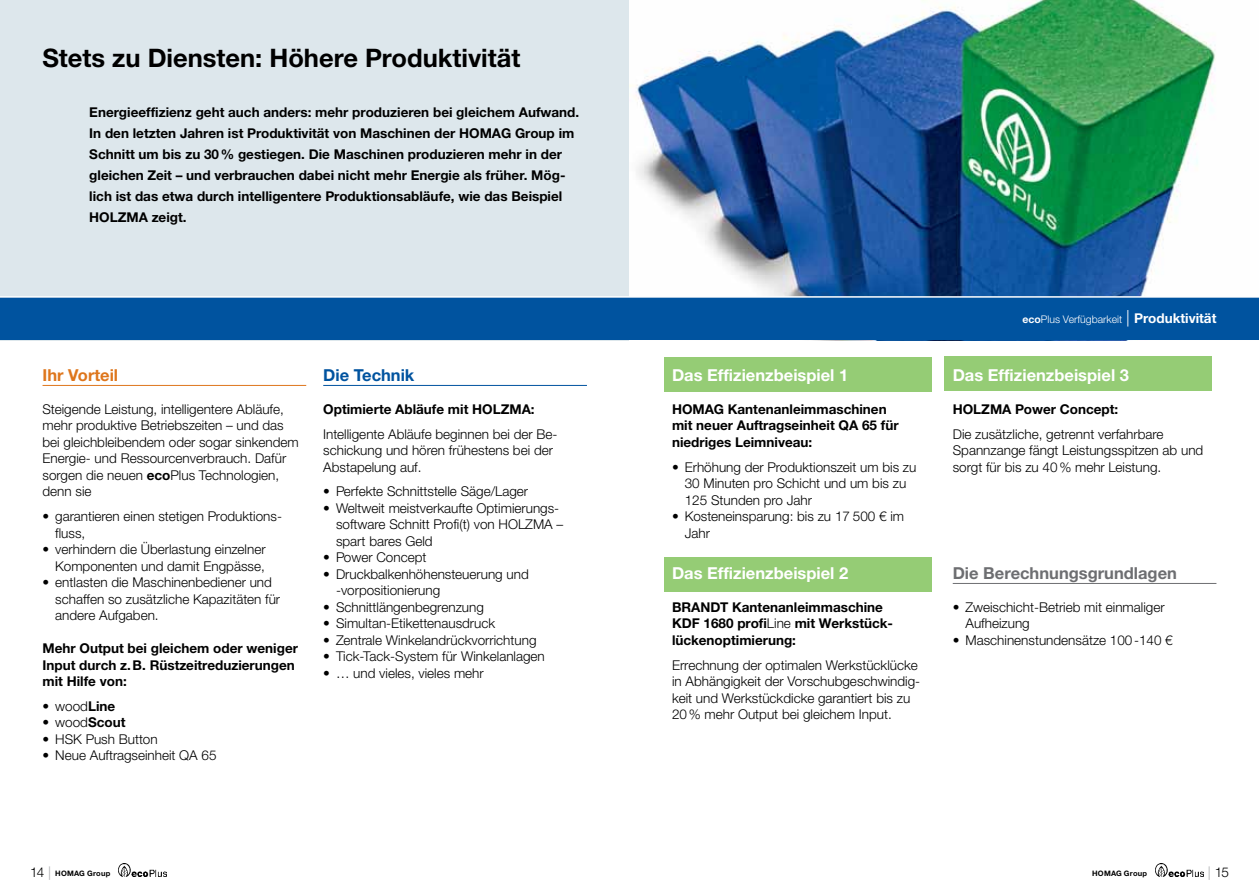
<style>
.page{position:relative;width:1259px;height:893px;background:#fff}
.page>*{position:absolute;margin:0;border:0;box-sizing:border-box;transform-origin:0 0}
.t1{font:700 25.5px "Helvetica Neue LTW1 G";color:#000}
.t2{font:700 16.5px "Helvetica Neue LTW1 G";color:#fff}
.t3{font:700 16.5px "Helvetica Neue LTW1 G";color:#6d6e71}
.t4{font:700 16.5px "Helvetica Neue LTW1 G";color:#de761c}
.t5{font:700 16.5px "Helvetica Neue LTW1 G";color:#00539f}
.t6{font:300 13.5px/16.5px "Helvetica Neue LTW1 G";color:#000}
.t7{font:700 13.5px/16.5px "Helvetica Neue LTW1 G";color:#000}
.t8{font:300 10.5px "Helvetica Neue LTW1 G";color:#fff}
.t9{font:700 7.5px "Helvetica Neue LTW1 G";letter-spacing:.03em;color:#000}
.s1{font-weight:700}
.s2{font-weight:300}
.s3{font-size:16.5px}
.s4{font-weight:700;font-size:13.5px}
.s5{font-weight:300;font-size:13.5px}
.s6{font-weight:300;font-size:13.5px;color:#a7a9ac}
.s7{color:#a7a9ac}
</style>
<div class="page">
<div style="left:663px;top:357px;width:268px;height:34px;background:#95cc75"></div>
<div style="left:0;top:0;width:629px;height:340px;background:#dde7ec"></div>
<img style="left:629px;top:0;width:587px;height:296px">
<hr style="left:43px;top:385px;width:263px;height:1px;background:#de761c">
<hr style="left:952px;top:583px;width:264px;height:1px;background:#6d6e71">
<div style="left:0;top:298px;width:1259px;height:42px;background:#00539f"></div>
<hr style="left:0;top:296px;width:1259px;height:2px;background:#fff">
<hr style="left:323px;top:385px;width:264px;height:1px;background:#00539f">
<div style="left:663px;top:557px;width:268px;height:34px;background:#95cc75"></div>
<div style="left:944px;top:356px;width:268px;height:34px;background:#95cc75"></div>
<img style="left:118px;top:864px;width:49px;height:12px">
<img style="left:1155px;top:864px;width:48px;height:12px">
<h1 class="t1" style="left:43px;top:42px;width:479px">Stets zu Diensten: Höhere Produktivität</h1>
<p class="t7" style="left:89px;top:101px;width:491px;line-height:21px">Energieeffizienz geht auch anders: mehr produzieren bei gleichem Aufwand.<br>In den letzten Jahren ist Produktivität von Maschinen der HOMAG Group im Schnitt um bis zu 30% gestiegen. Die Maschinen produzieren mehr in der gleichen Zeit – und verbrauchen dabei nicht mehr Energie als früher. Mög&shy;lich ist das etwa durch intelligentere Produktionsabläufe, wie das Beispiel HOLZMA zeigt.</p>
<p class="t4" style="left:43px;top:365px;width:77px">Ihr Vorteil</p>
<p class="t6" style="left:43px;top:401px;width:258px">Steigende Leistung, intelligentere Abläufe, mehr produktive Betriebszeiten – und das bei gleichbleibendem oder sogar sinkendem Energie- und Ressourcenverbrauch. Dafür sorgen die neuen <span class="s1">eco</span>Plus Technologien, denn sie</p>
<p class="t6" style="left:55px;top:508px;width:228px;text-indent:-13px">• garantieren einen stetigen Produktions&shy;fluss,</p>
<p class="t6" style="left:43px;top:541px;width:225px;text-align:right">• verhindern die Überlastung einzelner<br>Komponenten und damit Engpässe,</p>
<p class="t6" style="left:55px;top:574px;width:226px;text-indent:-13px">• entlasten die Maschinenbediener und schaffen so zusätzliche Kapazitäten für andere Aufgaben.</p>
<p class="t7" style="left:43px;top:640px;width:257px">Mehr Output bei gleichem oder weniger<br>Input durch z.B. Rüstzeitreduzierungen mit Hilfe von:</p>
<p class="t6" style="left:43px;top:698px;width:74px">• wood<span class="s1">Line</span></p>
<p class="t6" style="left:43px;top:714px;width:85px">• wood<span class="s1">Scout</span></p>
<p class="t6" style="left:43px;top:731px;width:117px">• HSK Push Button</p>
<p class="t6" style="left:43px;top:747px;width:175px">• Neue Auftragseinheit QA 65</p>
<p class="t5" style="left:323px;top:365px;width:93px">Die Technik</p>
<p class="t7" style="left:323px;top:401px;width:213px">Optimierte Abläufe mit HOLZMA:</p>
<p class="t6" style="left:323px;top:425px;width:234px">Intelligente Abläufe beginnen bei der Be&shy;schickung und hören frühestens bei der<br>Abstapelung auf.</p>
<p class="t6" style="left:323px;top:483px;width:206px">• Perfekte Schnittstelle Säge/Lager</p>
<p class="t6" style="left:336px;top:500px;width:229px;text-indent:-13px">• Weltweit meistverkaufte Optimierungs&shy;software Schnitt Profi(t) von HOLZMA – spart bares Geld</p>
<p class="t6" style="left:323px;top:549px;width:105px">• Power Concept</p>
<p class="t6" style="left:336px;top:566px;width:194px;text-indent:-13px">• Druckbalkenhöhensteuerung und -vorpositionierung</p>
<p class="t6" style="left:323px;top:599px;width:162px">• Schnittlängenbegrenzung</p>
<p class="t6" style="left:323px;top:615px;width:173px">• Simultan-Etikettenausdruck</p>
<p class="t6" style="left:323px;top:632px;width:215px">• Zentrale Winkelandrückvorrichtung</p>
<p class="t6" style="left:323px;top:648px;width:223px">• Tick-Tack-System für Winkelanlagen</p>
<p class="t6" style="left:323px;top:665px;width:162px">• … und vieles, vieles mehr</p>
<p class="t2" style="left:672px;top:365px;width:178px">Das Effizienzbeispiel 1</p>
<p class="t7" style="left:672px;top:401px;width:228px">HOMAG Kantenanleimmaschinen mit neuer Auftragseinheit QA 65 für niedriges Leimniveau:</p>
<p class="t6" style="left:685px;top:458px;width:233px;text-indent:-13px">• Erhöhung der Produktionszeit um bis zu<br>30 Minuten pro Schicht und um bis zu<br>125 Stunden pro Jahr</p>
<p class="t6" style="left:685px;top:508px;width:221px;text-indent:-13px">• Kosteneinsparung: bis zu 17 500 € im<br>Jahr</p>
<p class="t2" style="left:672px;top:563px;width:178px">Das Effizienzbeispiel 2</p>
<p class="t7" style="left:672px;top:599px;width:221px">BRANDT Kantenanleimmaschine<br>KDF 1680 profi<span class="s2">Line</span> mit Werkstück&shy;lückenoptimierung:</p>
<p class="t6" style="left:672px;top:656px;width:250px">Errechnung der optimalen Werkstücklücke in Abhängigkeit der Vorschubgeschwindig&shy;keit und Werkstückdicke garantiert bis zu 20% mehr Output bei gleichem Input.</p>
<p class="t8" style="left:1022px;top:313px;width:196px"><span class="s1">eco</span>Plus Verfügbarkeit <span class="s3">|</span> <span class="s4">Produktivität</span></p>
<p class="t2" style="left:952px;top:365px;width:178px">Das Effizienzbeispiel 3</p>
<p class="t7" style="left:952px;top:401px;width:167px">HOLZMA Power Concept:</p>
<p class="t6" style="left:952px;top:425px;width:252px">Die zusätzliche, getrennt verfahrbare<br>Spannzange fängt Leistungsspitzen ab und sorgt für bis zu 40% mehr Leistung.</p>
<p class="t3" style="left:952px;top:563px;width:226px">Die Berechnungsgrundlagen</p>
<p class="t6" style="left:965px;top:599px;width:201px;text-indent:-13px">• Zweischicht-Betrieb mit einmaliger<br>Aufheizung</p>
<p class="t6" style="left:952px;top:632px;width:221px">• Maschinenstundensätze 100-140 €</p>
<p class="t9" style="left:30px;top:868px;width:82px"><span class="s5">14</span> <span class="s6">|</span> HOMAG Group</p>
<p class="t9" style="left:1092px;top:868px;width:56px">HOMAG Group</p>
<p class="t6" style="left:1208px;top:864px;width:22px"><span class="s7">|</span> 15</p>
</div>
